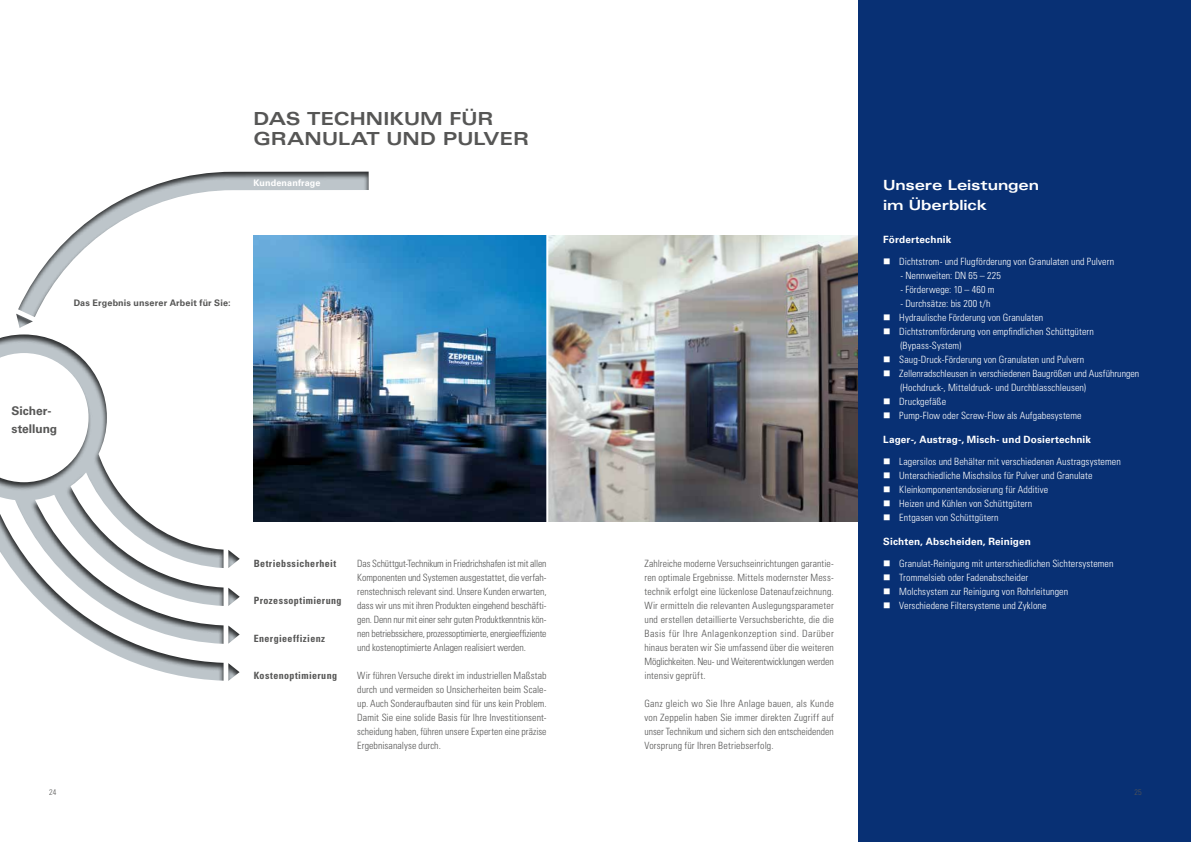
<style>
.page{position:relative;width:1191px;height:842px;background:#fff}
.page>*{position:absolute;margin:0;border:0;box-sizing:border-box;transform-origin:0 0}
.t1{font:700 expanded 18px/20px "Univers LT Std";color:#565655}
.t2{font:700 expanded 14px/20px "Univers LT Std";letter-spacing:-.005em;color:#fff}
.t3{font:700 12px/18px "Univers LT Std";letter-spacing:-.005em;color:#565655}
.t4{font:300 condensed 10px/14px "Univers LT Std";color:#565655;text-align:justify}
.t5{font:300 condensed 10px/14px "Univers LT Std";letter-spacing:.005em;color:#fff}
.t6{font:700 10px "Univers LT Std";letter-spacing:.015em;color:#fff}
.t7{font:700 condensed 10px "Univers LT Std";letter-spacing:.04em;color:#565655}
.t8{font:700 9px "Univers LT Std";letter-spacing:.015em;color:#565655}
.t9{font:700 9px "Univers LT Std";letter-spacing:.015em;color:#fff}
.t10{font:300 condensed 8px "Univers LT Std";color:#565655}
</style>
<div class="page">
<svg style="left:0;top:171px;width:380px;height:510px"></svg>
<svg style="left:0;top:353px;width:89px;height:129px"></svg>
<img style="left:548px;top:236px;width:310px;height:286px">
<div style="left:858px;top:0;width:333px;height:842px;background:#083074"></div>
<img style="left:253px;top:236px;width:293px;height:286px">
<h1 class="t1" style="left:253px;top:109px;width:277px">DAS TECHNIKUM FÜR<br>GRANULAT UND PULVER</h1>
<p class="t9" style="left:253px;top:177px;width:69px">Kundenanfrage</p>
<p class="t8" style="left:74px;top:298px;width:158px">Das Ergebnis unserer Arbeit für Sie:</p>
<p class="t3" style="left:12px;top:402px;width:47px">Sicher&shy;stellung</p>
<p class="t7" style="left:254px;top:557px;width:84px">Betriebssicherheit</p>
<p class="t7" style="left:254px;top:595px;width:89px">Prozessoptimierung</p>
<p class="t7" style="left:254px;top:632px;width:73px">Energieeffizienz</p>
<p class="t7" style="left:254px;top:670px;width:85px">Kostenoptimierung</p>
<p class="t4" style="left:357px;top:556px;width:191px">Das Schüttgut-Technikum in Friedrichshafen ist mit allen Komponenten und Systemen ausgestattet, die verfah&shy;renstechnisch relevant sind. Unsere Kunden erwarten, dass wir uns mit ihren Produkten eingehend beschäfti&shy;gen. Denn nur mit einer sehr guten Produktkenntnis kön&shy;nen betriebssichere, prozessoptimierte, energieeffiziente und kostenoptimierte Anlagen realisiert werden.</p>
<p class="t4" style="left:357px;top:668px;width:191px">Wir führen Versuche direkt im industriellen Maßstab durch und vermeiden so Unsicherheiten beim Scale&shy;up. Auch Sonderaufbauten sind für uns kein Problem.<br>Damit Sie eine solide Basis für Ihre Investitionsent&shy;scheidung haben, führen unsere Experten eine präzise Ergebnisanalyse durch.</p>
<p class="t4" style="left:644px;top:556px;width:191px">Zahlreiche moderne Versuchseinrichtungen garantie&shy;ren optimale Ergebnisse. Mittels modernster Mess&shy;technik erfolgt eine lückenlose Datenaufzeichnung.<br>Wir ermitteln die relevanten Auslegungsparameter und erstellen detaillierte Versuchsberichte, die die Basis für Ihre Anlagenkonzeption sind. Darüber hinaus beraten wir Sie umfassend über die weiteren Möglichkeiten. Neu- und Weiterentwicklungen werden intensiv geprüft.</p>
<p class="t4" style="left:644px;top:696px;width:191px">Ganz gleich wo Sie Ihre Anlage bauen, als Kunde von Zeppelin haben Sie immer direkten Zugriff auf unser Technikum und sichern sich den entscheidenden Vorsprung für Ihren Betriebserfolg.</p>
<h2 class="t2" style="left:883px;top:175px;width:158px">Unsere Leistungen im Überblick</h2>
<p class="t6" style="left:883px;top:234px;width:70px">Fördertechnik</p>
<p class="t5" style="left:883px;top:254px;width:232px">■ Dichtstrom- und Flugförderung von Granulaten und Pulvern</p>
<p class="t5" style="left:900px;top:268px;width:102px">- Nennweiten: DN 65 – 225</p>
<p class="t5" style="left:900px;top:282px;width:96px">- Förderwege: 10 – 460 m</p>
<p class="t5" style="left:900px;top:296px;width:92px">- Durchsätze: bis 200 t/h</p>
<p class="t5" style="left:883px;top:310px;width:161px">■ Hydraulische Förderung von Granulaten</p>
<p class="t5" style="left:900px;top:324px;width:195px;text-indent:-17px">■ Dichtstromförderung von empfindlichen Schüttgütern (Bypass-System)</p>
<p class="t5" style="left:883px;top:352px;width:202px">■ Saug-Druck-Förderung von Granulaten und Pulvern</p>
<p class="t5" style="left:900px;top:366px;width:240px;text-indent:-17px">■ Zellenradschleusen in verschiedenen Baugrößen und Ausführungen (Hochdruck-, Mitteldruck- und Durchblasschleusen)</p>
<p class="t5" style="left:883px;top:394px;width:64px">■ Druckgefäße</p>
<p class="t5" style="left:883px;top:408px;width:200px">■ Pump-Flow oder Screw-Flow als Aufgabesysteme</p>
<p class="t6" style="left:883px;top:434px;width:209px">Lager-, Austrag-, Misch- und Dosiertechnik</p>
<p class="t5" style="left:883px;top:454px;width:239px">■ Lagersilos und Behälter mit verschiedenen Austragsystemen</p>
<p class="t5" style="left:883px;top:468px;width:211px">■ Unterschiedliche Mischsilos für Pulver und Granulate</p>
<p class="t5" style="left:883px;top:482px;width:166px">■ Kleinkomponentendosierung für Additive</p>
<p class="t5" style="left:883px;top:496px;width:150px">■ Heizen und Kühlen von Schüttgütern</p>
<p class="t5" style="left:883px;top:510px;width:117px">■ Entgasen von Schüttgütern</p>
<p class="t6" style="left:883px;top:536px;width:149px">Sichten, Abscheiden, Reinigen</p>
<p class="t5" style="left:883px;top:556px;width:232px">■ Granulat-Reinigung mit unterschiedlichen Sichtersystemen</p>
<p class="t5" style="left:883px;top:570px;width:146px">■ Trommelsieb oder Fadenabscheider</p>
<p class="t5" style="left:883px;top:584px;width:186px">■ Molchsystem zur Reinigung von Rohrleitungen</p>
<p class="t5" style="left:883px;top:598px;width:165px">■ Verschiedene Filtersysteme und Zyklone</p>
<p class="t10" style="left:49px;top:788px;width:9px">24</p>
<p class="t10" style="left:1134px;top:788px;width:9px">25</p>
</div>
